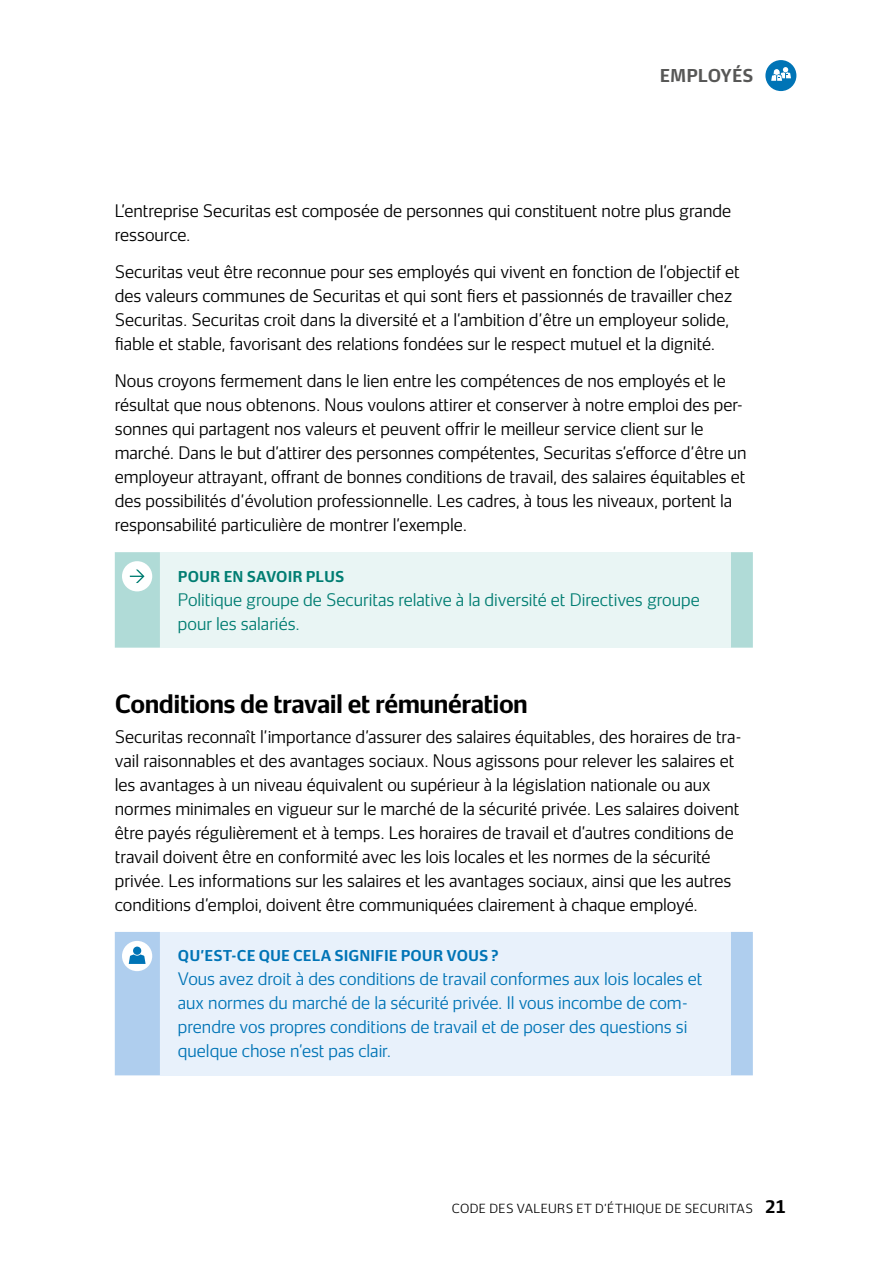
<style>
.page{position:relative;width:893px;height:1263px;background:#fff}
.page>*{position:absolute;margin:0;border:0;box-sizing:border-box;transform-origin:0 0}
.t1{font:700 24px "Securitas Sans";letter-spacing:-.025em;color:#000}
.t2{font:700 16.95px "Securitas Sans";color:#575756}
.t3{font:300 16.5px/24px "Securitas Sans";color:#000}
.t4{font:300 16.5px/24px "Securitas Sans";color:#0074b6}
.t5{font:300 16.5px/24px "Securitas Sans";color:#007d72}
.t6{font:700 14.25px "Securitas Sans";letter-spacing:.005em;color:#0074b6}
.t7{font:700 14.25px "Securitas Sans";letter-spacing:.005em;color:#007d72}
.t8{font:300 12px "Securitas Sans";letter-spacing:.035em;color:#000}
.s1{font-weight:700;font-size:16.5px}
</style>
<div class="page">
<div style="left:115px;top:552px;width:638px;height:96px;background:#b0dbd7"></div>
<div style="left:160px;top:552px;width:571px;height:96px;background:#e9f5f4"></div>
<div style="left:122px;top:561px;width:30px;height:30px;background:#fff;border-radius:50%"></div>
<svg style="left:130px;top:570px;width:15px;height:13px"></svg>
<div style="left:115px;top:932px;width:638px;height:143px;background:#afceee"></div>
<div style="left:160px;top:932px;width:571px;height:143px;background:#e8f1fb"></div>
<div style="left:122px;top:941px;width:30px;height:30px;background:#fff;border-radius:50%"></div>
<div style="left:133px;top:946px;width:8px;height:9px;background:#0074b6;border-radius:50%"></div>
<svg style="left:129px;top:954px;width:17px;height:10px"></svg>
<div style="left:765px;top:60px;width:31px;height:31px;background:#0074b6;border-radius:50%"></div>
<svg style="left:771px;top:67px;width:20px;height:14px"></svg>
<p class="t2" style="left:660px;top:61px;width:95px">EMPLOYÉS</p>
<p class="t3" style="left:115px;top:197px;width:618px">L’entreprise Securitas est composée de personnes qui constituent notre plus grande ressource.</p>
<p class="t3" style="left:115px;top:258px;width:626px">Securitas veut être reconnue pour ses employés qui vivent en fonction de l’objectif et des valeurs communes de Securitas et qui sont fiers et passionnés de travailler chez Securitas. Securitas croit dans la diversité et a l’ambition d’être un employeur solide, fiable et stable, favorisant des relations fondées sur le respect mutuel et la dignité.</p>
<p class="t3" style="left:115px;top:367px;width:633px">Nous croyons fermement dans le lien entre les compétences de nos employés et le résultat que nous obtenons. Nous voulons attirer et conserver à notre emploi des per&shy;sonnes qui partagent nos valeurs et peuvent offrir le meilleur service client sur le marché. Dans le but d’attirer des personnes compétentes, Securitas s’efforce d’être un employeur attrayant, offrant de bonnes conditions de travail, des salaires équitables et des possibilités d’évolution professionnelle. Les cadres, à tous les niveaux, portent la responsabilité particulière de montrer l’exemple.</p>
<p class="t7" style="left:178px;top:564px;width:168px">POUR EN SAVOIR PLUS</p>
<p class="t5" style="left:178px;top:585px;width:523px">Politique groupe de Securitas relative à la diversité et Directives groupe pour les salariés.</p>
<h1 class="t1" style="left:115px;top:683px;width:415px">Conditions de travail et rémunération</h1>
<p class="t3" style="left:115px;top:722px;width:629px">Securitas reconnaît l’importance d’assurer des salaires équitables, des horaires de tra&shy;vail raisonnables et des avantages sociaux. Nous agissons pour relever les salaires et les avantages à un niveau équivalent ou supérieur à la législation nationale ou aux normes minimales en vigueur sur le marché de la sécurité privée. Les salaires doivent être payés régulièrement et à temps. Les horaires de travail et d’autres conditions de travail doivent être en conformité avec les lois locales et les normes de la sécurité privée. Les informations sur les salaires et les avantages sociaux, ainsi que les autres conditions d’emploi, doivent être communiquées clairement à chaque employé.</p>
<p class="t6" style="left:178px;top:943px;width:322px">QU’EST-CE QUE CELA SIGNIFIE POUR VOUS ?</p>
<p class="t4" style="left:178px;top:965px;width:526px">Vous avez droit à des conditions de travail conformes aux lois locales et aux normes du marché de la sécurité privée. Il vous incombe de com&shy;prendre vos propres conditions de travail et de poser des questions si quelque chose n’est pas clair.</p>
<p class="t8" style="left:452px;top:1198px;width:335px">CODE DES VALEURS ET D’ÉTHIQUE DE SECURITAS <span class="s1">21</span></p>
</div>
